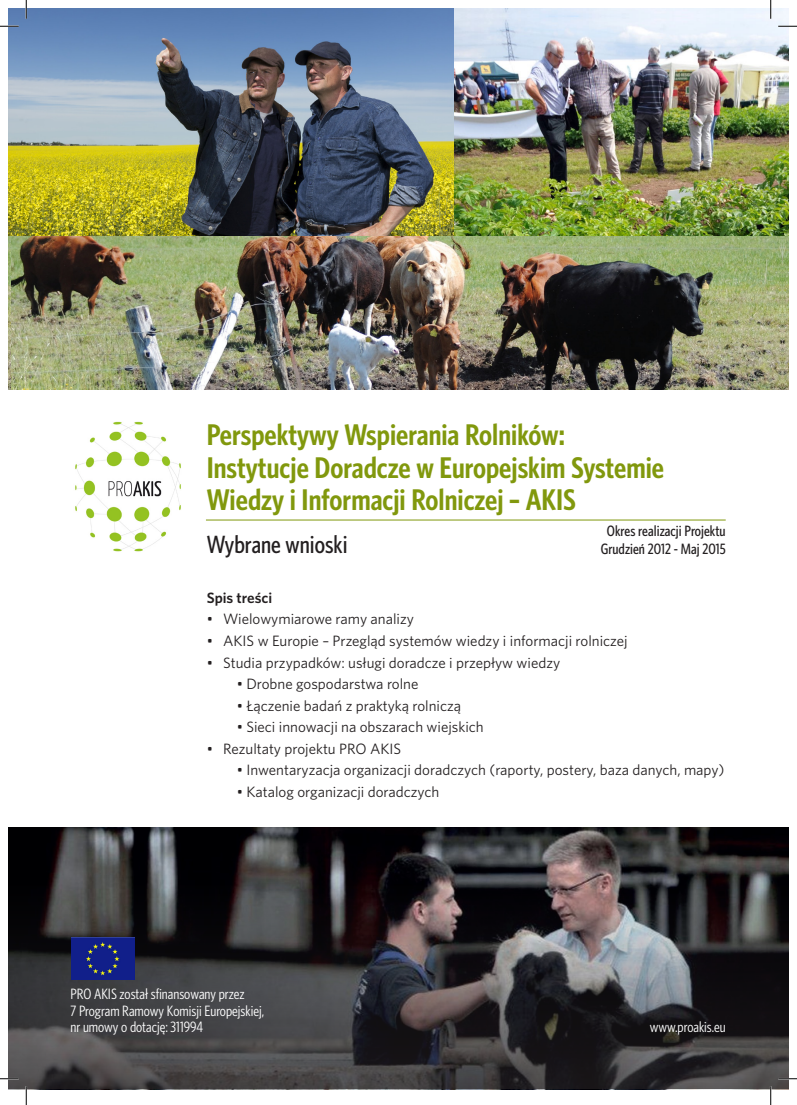
<style>
.page{position:relative;width:797px;height:1105px;background:#fff}
.page>*{position:absolute;margin:0;border:0;box-sizing:border-box;transform-origin:0 0}
.t1{font:600 30px/32.5px "Whitney Condensed";color:#81980d}
.t2{font:500 25px "Whitney Condensed";color:#231f20}
.t3{font:15px "Whitney";color:#231f20}
.t4{font:15px/16.2px "Whitney Condensed";color:#fff}
.t5{font:500 15px "Whitney Condensed";color:#231f20}
.t6{font:600 15px "Whitney";color:#231f20}
</style>
<div class="page">
<img style="left:9px;top:828px;width:779px;height:49px">
<img style="left:75px;top:421px;width:106px;height:131px">
<svg style="left:9px;top:877px;width:779px;height:212px;background:#3c3a3d"></svg>
<img style="left:71px;top:937px;width:63px;height:42px">
<hr style="left:206px;top:520px;width:519px;height:1px;background:#81980d">
<img style="left:9px;top:236px;width:3px;height:153px">
<img style="left:12px;top:236px;width:776px;height:153px">
<img style="left:9px;top:9px;width:445px;height:227px">
<img style="left:454px;top:9px;width:334px;height:227px">
<svg style="left:0;top:25px;width:19px;height:2px"></svg>
<svg style="left:778px;top:25px;width:19px;height:2px"></svg>
<svg style="left:0;top:1078px;width:19px;height:1px"></svg>
<svg style="left:778px;top:1078px;width:19px;height:1px"></svg>
<svg style="left:25px;top:0;width:2px;height:19px"></svg>
<svg style="left:25px;top:1086px;width:2px;height:19px"></svg>
<svg style="left:770px;top:0;width:1px;height:19px"></svg>
<svg style="left:770px;top:1086px;width:1px;height:19px"></svg>
<p class="t1" style="left:207px;top:417px;width:459px">Perspektywy Wspierania Rolników:<br>Instytucje Doradcze w Europejskim Systemie<br>Wiedzy i Informacji Rolniczej – AKIS</p>
<p class="t2" style="left:207px;top:529px;width:142px">Wybrane wnioski</p>
<p class="t5" style="left:607px;top:521px;width:120px">Okres realizacji Projektu</p>
<p class="t5" style="left:600px;top:539px;width:126px">Grudzień 2012 - Maj 2015</p>
<p class="t6" style="left:207px;top:588px;width:67px">Spis treści</p>
<p class="t3" style="left:207px;top:609px;width:209px">• Wielowymiarowe ramy analizy</p>
<p class="t3" style="left:207px;top:631px;width:422px">• AKIS w Europie – Przegląd systemów wiedzy i informacji rolniczej</p>
<p class="t3" style="left:207px;top:652px;width:355px">• Studia przypadków: usługi doradcze i przepływ wiedzy</p>
<p class="t3" style="left:237px;top:674px;width:183px">• Drobne gospodarstwa rolne</p>
<p class="t3" style="left:237px;top:695px;width:226px">• Łączenie badań z praktyką rolniczą</p>
<p class="t3" style="left:237px;top:717px;width:248px">• Sieci innowacji na obszarach wiejskich</p>
<p class="t3" style="left:207px;top:738px;width:196px">• Rezultaty projektu PRO AKIS</p>
<p class="t3" style="left:237px;top:760px;width:489px">• Inwentaryzacja organizacji doradczych (raporty, postery, baza danych, mapy)</p>
<p class="t3" style="left:237px;top:782px;width:204px">• Katalog organizacji doradczych</p>
<p class="t4" style="left:71px;top:986px;width:195px">PRO AKIS został sfinansowany przez<br>7 Program Ramowy Komisji Europejskiej, nr umowy o dotację: 311994</p>
<p class="t4" style="left:649px;top:1018px;width:77px">www.proakis.eu</p>
</div>
